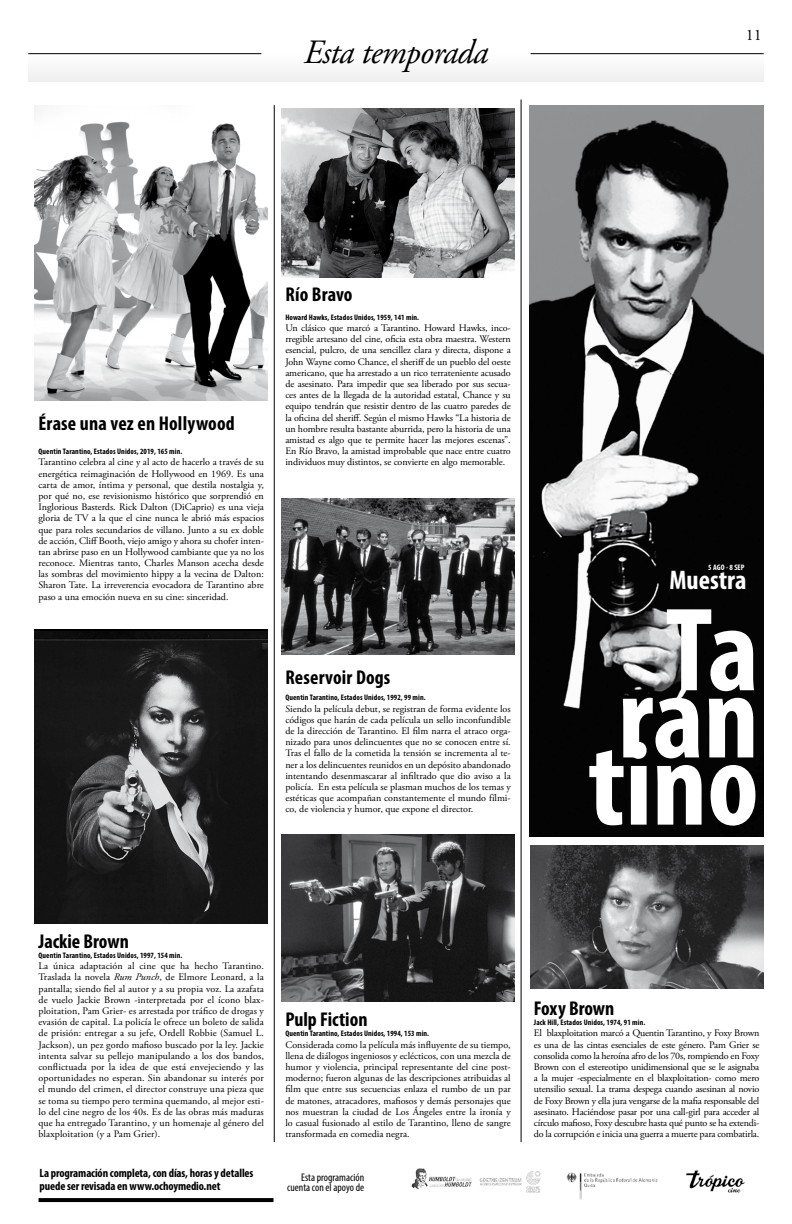
<style>
.page{position:relative;width:792px;height:1224px;background:#fff}
.page>*{position:absolute;margin:0;border:0;box-sizing:border-box;transform-origin:0 0}
.t1{font:700 condensed 120px "Myriad Pro";color:#fff}
.t2{font:italic 34px "Adobe Garamond Pro";letter-spacing:-.02em;color:#000}
.t3{font:700 condensed 27px "Myriad Pro";color:#fff}
.t4{font:700 condensed 20px "Myriad Pro";letter-spacing:.005em;color:#000}
.t5{font:16px "Adobe Garamond Pro";color:#000}
.t6{font:700 condensed 12px/13px "Myriad Pro";letter-spacing:-.01em;color:#000}
.t7{font:condensed 11px/10px "Myriad Pro";color:#000;text-align:right}
.t8{font:10px/11.2px "Adobe Garamond Pro";color:#000;text-align:justify}
.t9{font:700 condensed 8px "Myriad Pro";letter-spacing:.01em;color:#000}
.t10{font:700 condensed 8px "Myriad Pro";letter-spacing:.01em;color:#fff}
.s1{font-style:italic}
</style>
<div class="page">
<div style="left:28px;top:54px;width:736px;height:28px;background:#f6f7f7"></div>
<hr style="left:28px;top:53px;width:233px;height:1px;background:#000">
<hr style="left:531px;top:53px;width:233px;height:1px;background:#000">
<hr style="left:274px;top:105px;width:1px;height:1037px;background:#000">
<hr style="left:521px;top:100px;width:1px;height:1042px;background:#000">
<img style="left:281px;top:835px;width:233px;height:167px">
<img style="left:530px;top:845px;width:233px;height:144px">
<img style="left:35px;top:631px;width:233px;height:292px">
<img style="left:281px;top:498px;width:233px;height:156px">
<img style="left:281px;top:109px;width:233px;height:169px">
<img style="left:35px;top:105px;width:233px;height:296px">
<img style="left:411px;top:1168px;width:334px;height:32px">
<svg style="left:39px;top:1198px;width:235px;height:4px"></svg>
<img style="left:530px;top:105px;width:234px;height:732px">
<h2 class="t2" style="left:304px;top:32px;width:186px">Esta temporada</h2>
<h3 class="t5" style="left:746px;top:25px;width:17px">11</h3>
<h3 class="t4" style="left:39px;top:411px;width:198px">Érase una vez en Hollywood</h3>
<p class="t9" style="left:39px;top:446px;width:145px">Quentin Tarantino, Estados Unidos, 2019, 165 min.</p>
<p class="t8" style="left:39px;top:457px;width:227px">Tarantino celebra al cine y al acto de hacerlo a través de su energética reimaginación de Hollywood en 1969. Es una carta de amor, íntima y personal, que destila nostalgia y, por qué no, ese revisionismo histórico que sorprendió en Inglorious Basterds. Rick Dalton (DiCaprio) es una vieja gloria de TV a la que el cine nunca le abrió más espacios que para roles secundarios de villano. Junto a su ex doble de acción, Cliff Booth, viejo amigo y ahora su chofer inten&shy;tan abrirse paso en un Hollywood cambiante que ya no los reconoce. Mientras tanto, Charles Manson acecha desde las sombras del movimiento hippy a la vecina de Dalton:<br>Sharon Tate. La irreverencia evocadora de Tarantino abre paso a una emoción nueva en su cine: sinceridad.</p>
<h3 class="t4" style="left:285px;top:282px;width:69px">Río Bravo</h3>
<p class="t9" style="left:285px;top:312px;width:135px">Howard Hawks, Estados Unidos, 1959, 141 min.</p>
<p class="t8" style="left:285px;top:323px;width:227px">Un clásico que marcó a Tarantino. Howard Hawks, inco&shy;rregible artesano del cine, oficia esta obra maestra. Western esencial, pulcro, de una sencillez clara y directa, dispone a John Wayne como Chance, el sheriff de un pueblo del oeste americano, que ha arrestado a un rico terrateniente acusado de asesinato. Para impedir que sea liberado por sus secua&shy;ces antes de la llegada de la autoridad estatal, Chance y su equipo tendrán que resistir dentro de las cuatro paredes de la oficina del sheriff. Según el mismo Hawks “La historia de un hombre resulta bastante aburrida, pero la historia de una amistad es algo que te permite hacer las mejores escenas”.<br>En Río Bravo, la amistad improbable que nace entre cuatro individuos muy distintos, se convierte en algo memorable.</p>
<h3 class="t4" style="left:285px;top:665px;width:107px">Reservoir Dogs</h3>
<p class="t9" style="left:285px;top:693px;width:142px">Quentin Tarantino, Estados Unidos, 1992, 99 min.</p>
<p class="t8" style="left:285px;top:703px;width:227px">Siendo la película debut, se registran de forma evidente los códigos que harán de cada película un sello inconfundible de la dirección de Tarantino. El film narra el atraco orga&shy;nizado para unos delincuentes que no se conocen entre sí.<br>Tras el fallo de la cometida la tensión se incrementa al te&shy;ner a los delincuentes reunidos en un depósito abandonado intentando desenmascarar al infiltrado que dio aviso a la policía. En esta película se plasman muchos de los temas y estéticas que acompañan constantemente el mundo fílmi&shy;co, de violencia y humor, que expone el director.</p>
<p class="t10" style="left:708px;top:563px;width:38px">5 AGO - 8 SEP</p>
<h3 class="t3" style="left:669px;top:564px;width:79px">Muestra</h3>
<h1 class="t1" style="left:665px;top:575px;width:95px">Ta</h1>
<h1 class="t1" style="left:618px;top:642px;width:142px">ran</h1>
<h1 class="t1" style="left:588px;top:710px;width:172px">tino</h1>
<h3 class="t4" style="left:39px;top:929px;width:92px">Jackie Brown</h3>
<p class="t9" style="left:39px;top:950px;width:145px">Quentin Tarantino, Estados Unidos, 1997, 154 min.</p>
<p class="t8" style="left:39px;top:961px;width:227px">La única adaptación al cine que ha hecho Tarantino.<br>Traslada la novela <span class="s1">Rum Punch</span>, de Elmore Leonard, a la pantalla; siendo fiel al autor y a su propia voz. La azafata de vuelo Jackie Brown -interpretada por el ícono blax&shy;ploitation, Pam Grier- es arrestada por tráfico de drogas y evasión de capital. La policía le ofrece un boleto de salida de prisión: entregar a su jefe, Ordell Robbie (Samuel L.<br>Jackson), un pez gordo mafioso buscado por la ley. Jackie intenta salvar su pellejo manipulando a los dos bandos, conflictuada por la idea de que está envejeciendo y las oportunidades no esperan. Sin abandonar su interés por el mundo del crimen, el director construye una pieza que se toma su tiempo pero termina quemando, al mejor esti&shy;lo del cine negro de los 40s. Es de las obras más maduras que ha entregado Tarantino, y un homenaje al género del blaxploitation (y a Pam Grier).</p>
<p class="t6" style="left:40px;top:1166px;width:215px">La programación completa, con días, horas y detalles puede ser revisada en www.ochoymedio.net</p>
<h3 class="t4" style="left:285px;top:1007px;width:84px">Pulp Fiction</h3>
<p class="t9" style="left:285px;top:1029px;width:145px">Quentin Tarantino, Estados Unidos, 1994, 153 min.</p>
<p class="t8" style="left:285px;top:1039px;width:227px">Considerada como la película más influyente de su tiempo, llena de diálogos ingeniosos y eclécticos, con una mezcla de humor y violencia, principal representante del cine post&shy;moderno; fueron algunas de las descripciones atribuidas al film que entre sus secuencias enlaza el rumbo de un par de matones, atracadores, mafiosos y demás personajes que nos muestran la ciudad de Los Ángeles entre la ironía y lo casual fusionado al estilo de Tarantino, lleno de sangre transformada en comedia negra.</p>
<p class="t7" style="left:287px;top:1172px;width:79px">Esta programación cuenta con el apoyo de</p>
<h3 class="t4" style="left:534px;top:996px;width:82px">Foxy Brown</h3>
<p class="t9" style="left:534px;top:1017px;width:113px">Jack Hill, Estados Unidos, 1974, 91 min.</p>
<p class="t8" style="left:534px;top:1028px;width:227px">El blaxploitation marcó a Quentin Tarantino, y Foxy Brown es una de las cintas esenciales de este género. Pam Grier se consolida como la heroína afro de los 70s, rompiendo en Foxy Brown con el estereotipo unidimensional que se le asignaba a la mujer -especialmente en el blaxploitation- como mero utensilio sexual. La trama despega cuando asesinan al novio de Foxy Brown y ella jura vengarse de la mafia responsable del asesinato. Haciéndose pasar por una call-girl para acceder al círculo mafioso, Foxy descubre hasta qué punto se ha extendi&shy;do la corrupción e inicia una guerra a muerte para combatirla.</p>
</div>
